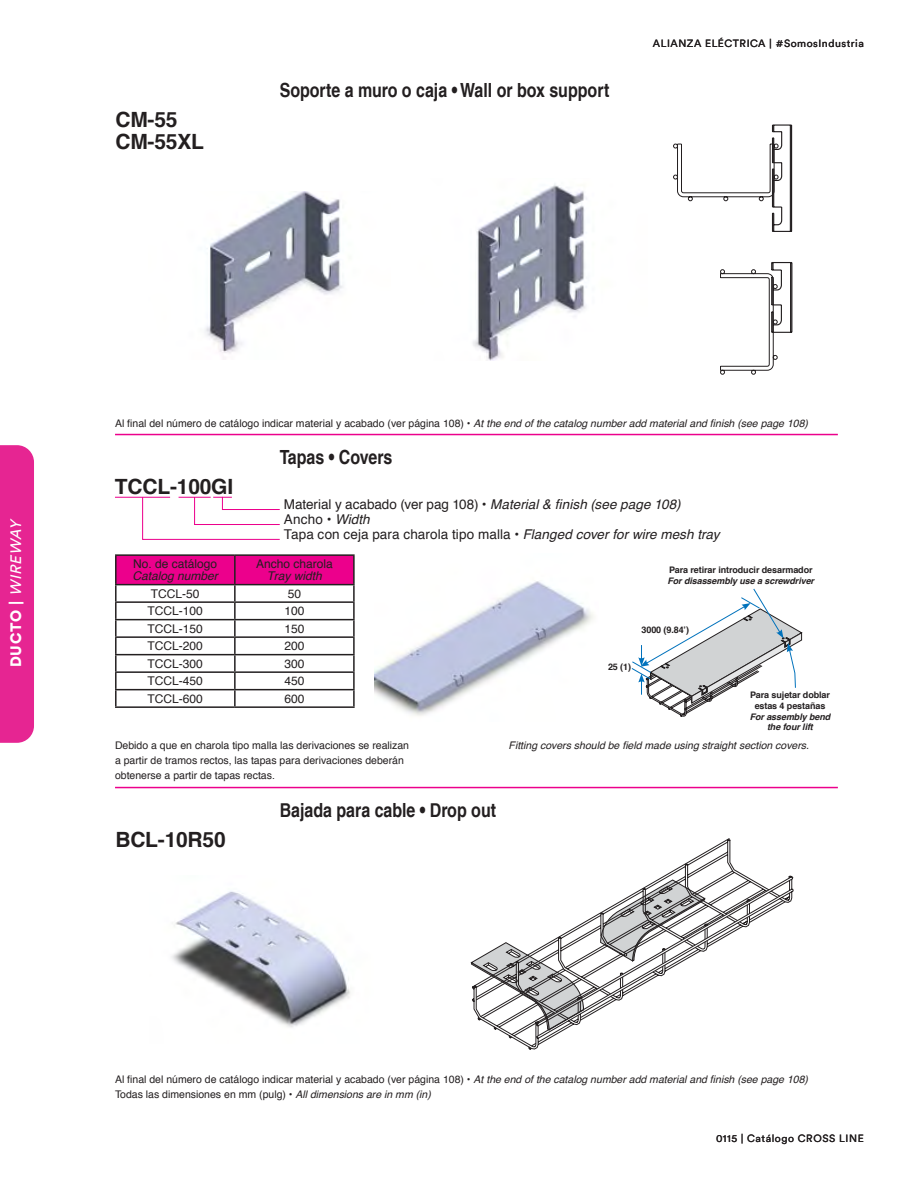
<style>
.page{position:relative;width:918px;height:1188px;background:#fff}
.page>*{position:absolute;margin:0;border:0;box-sizing:border-box;transform-origin:0 0}
.t1{font:700 21px/22.5px "Helvetica";letter-spacing:-.01em;color:#231f20}
.t2{font:700 condensed 19.5px "Helvetica LT";color:#231f20}
.t3{font:italic 15px "Circular Std";color:#fff}
.t4{font:13.5px/15px "Helvetica";letter-spacing:.005em;color:#231f20}
.t5{font:12px "Helvetica";color:#231f20}
.t6{font:italic 12px "Helvetica";color:#231f20}
.t7{font:10.5px/15px "Helvetica";color:#231f20}
.t8{font:italic 10.5px "Helvetica";color:#231f20}
.t9{font:10.5px "Circular Std";letter-spacing:.05em;color:#231f20}
.t10{font:700 9px/10.8px "Helvetica";letter-spacing:-.01em;color:#231f20;text-align:center}
.t11{font:italic 700 9px/10.8px "Helvetica";letter-spacing:-.01em;color:#231f20;text-align:center}
.s1{font-weight:900;font-style:normal}
.s2{font-style:italic}
</style>
<div class="page">
<div style="left:0;top:445px;width:34px;height:298px;background:#e62592"></div>
<img style="left:374px;top:581px;width:220px;height:135px">
<img style="left:171px;top:891px;width:180px;height:137px">
<img style="left:473px;top:183px;width:114px;height:178px">
<img style="left:205px;top:192px;width:138px;height:168px">
<hr style="left:115px;top:554px;width:120px;height:2px;background:#231f20">
<hr style="left:235px;top:554px;width:120px;height:2px;background:#231f20">
<svg style="left:115px;top:555px;width:240px;height:151px"></svg>
<hr style="left:115px;top:706px;width:120px;height:2px;background:#231f20">
<hr style="left:235px;top:706px;width:120px;height:2px;background:#231f20">
<hr style="left:115px;top:434px;width:723px;height:1px;background:#ec008c">
<hr style="left:115px;top:787px;width:723px;height:1px;background:#ec008c">
<svg style="left:673px;top:124px;width:120px;height:108px"></svg>
<svg style="left:720px;top:262px;width:73px;height:113px"></svg>
<svg style="left:632px;top:589px;width:170px;height:128px"></svg>
<svg style="left:472px;top:838px;width:321px;height:211px"></svg>
<hr style="left:115px;top:497px;width:55px;height:1px;background:#ec008c">
<svg style="left:142px;top:496px;width:138px;height:44px"></svg>
<h1 class="t1" style="left:115px;top:109px;width:90px">CM-55<br>CM-55XL</h1>
<h2 class="t2" style="left:280px;top:78px;width:331px">Soporte a muro o caja • Wall or box support</h2>
<p class="t9" style="left:653px;top:37px;width:213px">ALIANZA ELÉCTRICA | #SomosIndustria</p>
<h3 class="t3" style="left:7px;top:667px;width:152px;rotate:-90deg"><span class="s1">D U C T O |</span> WIREWAY</h3>
<p class="t7" style="left:115px;top:416px;width:694px">Al final del número de catálogo indicar material y acabado (ver página 108) • <span class="s2">At the end of the catalog number add material and finish (see page 108)</span></p>
<h1 class="t1" style="left:115px;top:476px;width:120px">TCCL-100GI</h1>
<p class="t5" style="left:133px;top:555px;width:86px">No. de catálogo</p>
<p class="t6" style="left:133px;top:567px;width:87px">Catalog number</p>
<h2 class="t2" style="left:280px;top:446px;width:114px">Tapas • Covers</h2>
<p class="t4" style="left:284px;top:498px;width:437px">Material y acabado (ver pag 108) • <span class="s2">Material &amp; finish (see page 108)<br></span>Ancho • <span class="s2">Width<br></span>Tapa con ceja para charola tipo malla • <span class="s2">Flanged cover for wire mesh tray</span></p>
<p class="t5" style="left:256px;top:555px;width:78px">Ancho charola</p>
<p class="t6" style="left:267px;top:567px;width:56px">Tray width</p>
<p class="t10" style="left:669px;top:565px;width:145px">Para retirar introducir desarmador</p>
<p class="t11" style="left:667px;top:575px;width:148px">For disassembly use a screwdriver</p>
<p class="t5" style="left:151px;top:584px;width:50px">TCCL-50</p>
<p class="t5" style="left:288px;top:584px;width:15px">50</p>
<p class="t5" style="left:148px;top:602px;width:57px">TCCL-100</p>
<p class="t5" style="left:284px;top:602px;width:22px">100</p>
<p class="t5" style="left:148px;top:619px;width:57px">TCCL-150</p>
<p class="t5" style="left:284px;top:619px;width:22px">150</p>
<p class="t5" style="left:148px;top:637px;width:57px">TCCL-200</p>
<p class="t5" style="left:284px;top:637px;width:22px">200</p>
<p class="t5" style="left:148px;top:654px;width:57px">TCCL-300</p>
<p class="t5" style="left:284px;top:654px;width:22px">300</p>
<p class="t5" style="left:148px;top:672px;width:57px">TCCL-450</p>
<p class="t5" style="left:284px;top:672px;width:22px">450</p>
<p class="t5" style="left:148px;top:689px;width:57px">TCCL-600</p>
<p class="t5" style="left:284px;top:689px;width:22px">600</p>
<p class="t10" style="left:642px;top:624px;width:49px">3000 (9.84’)</p>
<p class="t10" style="left:608px;top:662px;width:25px">25 (1)</p>
<p class="t10" style="left:750px;top:690px;width:81px">Para sujetar doblar estas 4 pestañas</p>
<p class="t11" style="left:750px;top:711px;width:82px">For assembly bend the four lift</p>
<p class="t7" style="left:115px;top:739px;width:296px">Debido a que en charola tipo malla las derivaciones se realizan a partir de tramos rectos, las tapas para derivaciones deberán obtenerse a partir de tapas rectas.</p>
<p class="t8" style="left:509px;top:738px;width:302px">Fitting covers should be field made using straight section covers.</p>
<h1 class="t1" style="left:115px;top:829px;width:112px">BCL-10R50</h1>
<h2 class="t2" style="left:280px;top:798px;width:218px">Bajada para cable • Drop out</h2>
<p class="t7" style="left:115px;top:1072px;width:694px">Al final del número de catálogo indicar material y acabado (ver página 108) • <span class="s2">At the end of the catalog number add material and finish (see page 108)<br></span>Todas las dimensiones en mm (pulg) • <span class="s2">All dimensions are in mm (in)</span></p>
<p class="t9" style="left:716px;top:1132px;width:149px">0115 | Catálogo CROSS LINE</p>
</div>
